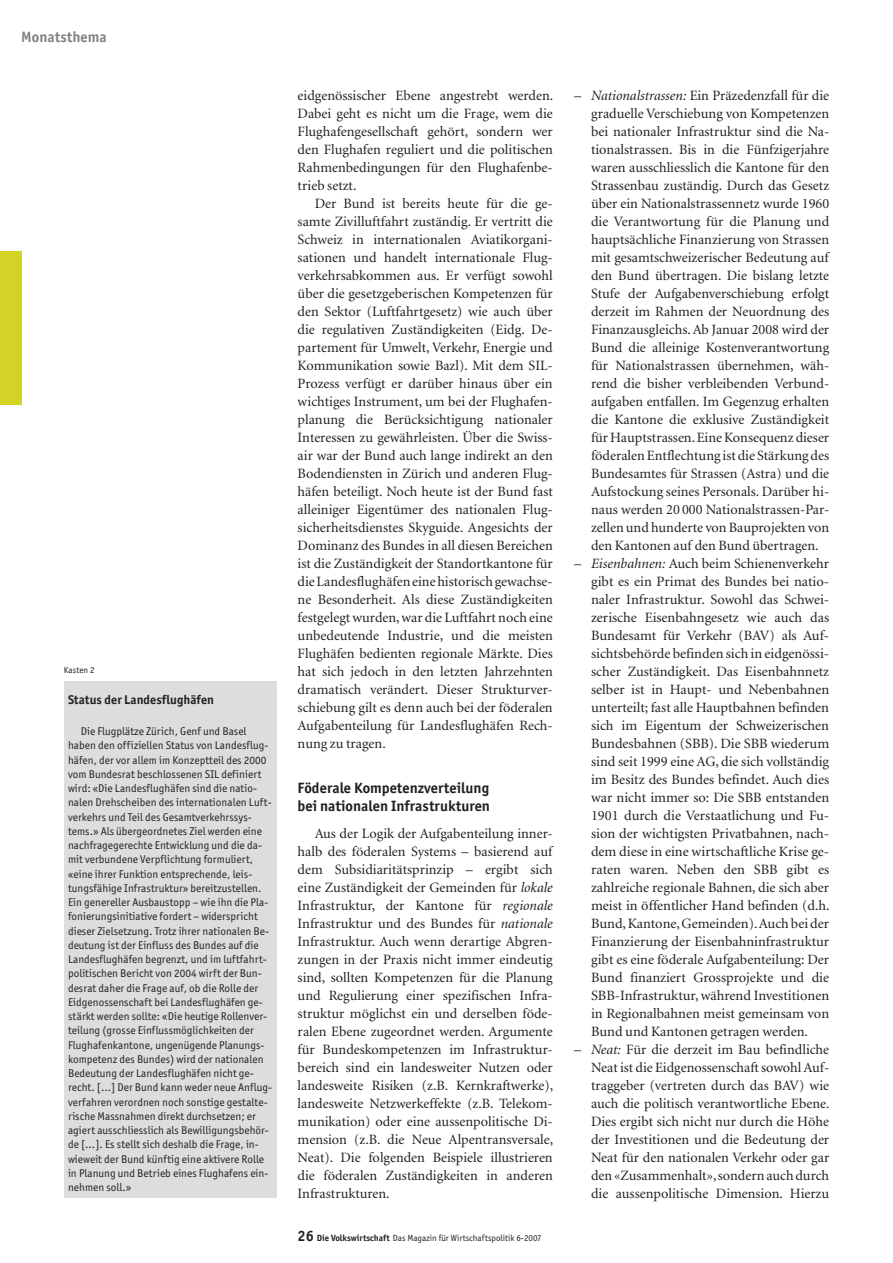
<style>
.page{position:relative;width:893px;height:1263px;background:#fff}
.page>*{position:absolute;margin:0;border:0;box-sizing:border-box;transform-origin:0 0}
.t1{font:700 15px/18px "Officina San ITC";letter-spacing:.005em;color:#231f20}
.t2{font:700 15px "Officina San ITC";letter-spacing:.005em;color:#808285}
.t3{font:14.25px/18px "Minion";color:#231f20;text-align:justify}
.t4{font:700 12.75px "Officina San ITC";letter-spacing:.005em;color:#231f20}
.t5{font:11.25px/14.2px "Officina San ITC";letter-spacing:.005em;color:#231f20}
.t6{font:9px "Officina San ITC";color:#231f20}
.s1{font-style:italic}
.s2{font-weight:700;font-size:15px}
.s3{font-weight:700}
</style>
<div class="page">
<div style="left:0;top:252px;width:21px;height:153px;background:#d4d226"></div>
<div style="left:64px;top:681px;width:212px;height:516px;background:#dcdddf"></div>
<p class="t2" style="left:21px;top:27px;width:87px">Monatsthema</p>
<p class="t6" style="left:64px;top:665px;width:32px">Kasten 2</p>
<p class="t4" style="left:68px;top:692px;width:148px">Status der Landesflughäfen</p>
<p class="t5" style="left:68px;top:724px;width:206px;text-indent:13px">Die Flugplätze Zürich, Genf und Basel haben den offiziellen Status von Landesflug&shy;häfen, der vor allem im Konzeptteil des 2000 vom Bundesrat beschlossenen SIL definiert wird: «Die Landesflughäfen sind die natio&shy;nalen Drehscheiben des internationalen Luft&shy;verkehrs und Teil des Gesamtverkehrssys&shy;tems.» Als übergeordnetes Ziel werden eine nachfragegerechte Entwicklung und die da&shy;mit verbundene Verpflichtung formuliert, «eine ihrer Funktion entsprechende, leis&shy;tungsfähige Infrastruktur» bereitzustellen.<br>Ein genereller Ausbaustopp – wie ihn die Pla&shy;fonierungsinitiative fordert – widerspricht dieser Zielsetzung. Trotz ihrer nationalen Be&shy;deutung ist der Einfluss des Bundes auf die Landesflughäfen begrenzt, und im luftfahrt&shy;politischen Bericht von 2004 wirft der Bun&shy;desrat daher die Frage auf, ob die Rolle der Eidgenossenschaft bei Landesflughäfen ge&shy;stärkt werden sollte: «Die heutige Rollenver&shy;teilung (grosse Einflussmöglichkeiten der Flughafenkantone, ungenügende Planungs&shy;kompetenz des Bundes) wird der nationalen Bedeutung der Landesflughäfen nicht ge&shy;recht. […] Der Bund kann weder neue Anflug&shy;verfahren verordnen noch sonstige gestalte&shy;rische Massnahmen direkt durchsetzen; er agiert ausschliesslich als Bewilligungsbehör&shy;de […]. Es stellt sich deshalb die Frage, in&shy;wieweit der Bund künftig eine aktivere Rolle in Planung und Betrieb eines Flughafens ein&shy;nehmen soll.»</p>
<p class="t3" style="left:298px;top:86px;width:257px">eidgenössischer Ebene angestrebt werden.<br>Dabei geht es nicht um die Frage, wem die Flughafengesellschaft gehört, sondern wer den Flughafen reguliert und die politischen Rahmenbedingungen für den Flughafenbe&shy;trieb setzt.</p>
<p class="t3" style="left:298px;top:194px;width:257px;text-indent:17px">Der Bund ist bereits heute für die ge&shy;samte Zivilluftfahrt zuständig. Er vertritt die Schweiz in internationalen Aviatikorgani&shy;sationen und handelt internationale Flug&shy;verkehrsabkommen aus. Er verfügt sowohl über die gesetzgeberischen Kompetenzen für den Sektor (Luftfahrtgesetz) wie auch über die regulativen Zuständigkeiten (Eidg. De&shy;partement für Umwelt, Verkehr, Energie und Kommunikation sowie Bazl). Mit dem SIL-Prozess verfügt er darüber hinaus über ein wichtiges Instrument, um bei der Flughafen&shy;planung die Berücksichtigung nationaler Interessen zu gewährleisten. Über die Swiss&shy;air war der Bund auch lange indirekt an den Bodendiensten in Zürich und anderen Flug&shy;häfen beteiligt. Noch heute ist der Bund fast alleiniger Eigentümer des nationalen Flug&shy;sicherheitsdienstes Skyguide. Angesichts der Dominanz des Bundes in all diesen Bereichen ist die Zuständigkeit der Standortkantone für die Landesflughäfen eine historisch gewachse&shy;ne Besonderheit. Als diese Zuständigkeiten festgelegt wurden, war die Luftfahrt noch eine unbedeutende Industrie, und die meisten Flughäfen bedienten regionale Märkte. Dies hat sich jedoch in den letzten Jahrzehnten dramatisch verändert. Dieser Strukturver&shy;schiebung gilt es denn auch bei der föderalen Aufgabenteilung für Landesflughäfen Rech&shy;nung zu tragen.</p>
<p class="t1" style="left:298px;top:778px;width:194px">Föderale Kompetenzverteilung bei nationalen Infrastrukturen</p>
<p class="t3" style="left:298px;top:824px;width:257px;text-indent:17px">Aus der Logik der Aufgabenteilung inner&shy;halb des föderalen Systems – basierend auf dem Subsidiaritätsprinzip – ergibt sich eine Zuständigkeit der Gemeinden für <span class="s1">lokale </span>Infrastruktur, der Kantone für <span class="s1">regionale </span>Infrastruktur und des Bundes für <span class="s1">nationale </span>Infrastruktur. Auch wenn derartige Abgren&shy;zungen in der Praxis nicht immer eindeutig sind, sollten Kompetenzen für die Planung und Regulierung einer spezifischen Infra&shy;struktur möglichst ein und derselben föde&shy;ralen Ebene zugeordnet werden. Argumente für Bundeskompetenzen im Infrastruktur&shy;bereich sind ein landesweiter Nutzen oder landesweite Risiken (z.B. Kernkraftwerke), landesweite Netzwerkeffekte (z.B. Telekom&shy;munikation) oder eine aussenpolitische Di&shy;mension (z.B. die Neue Alpentransversale, Neat). Die folgenden Beispiele illustrieren die föderalen Zuständigkeiten in anderen Infrastrukturen.</p>
<p class="t6" style="left:298px;top:1232px;width:246px"><span class="s2">26</span> <span class="s3">Die Volkswirtschaft</span> Das Magazin für Wirtschaftspolitik 6-2007</p>
<p class="t3" style="left:591px;top:86px;width:240px;text-indent:-17px">– <span class="s1">Nationalstrassen:</span> Ein Präzedenzfall für die graduelle Verschiebung von Kompetenzen bei nationaler Infrastruktur sind die Na&shy;tionalstrassen. Bis in die Fünfzigerjahre waren ausschliesslich die Kantone für den Strassenbau zuständig. Durch das Gesetz über ein Nationalstrassennetz wurde 1960 die Verantwortung für die Planung und hauptsächliche Finanzierung von Strassen mit gesamtschweizerischer Bedeutung auf den Bund übertragen. Die bislang letzte Stufe der Aufgabenverschiebung erfolgt derzeit im Rahmen der Neuordnung des Finanzausgleichs. Ab Januar 2008 wird der Bund die alleinige Kostenverantwortung für Nationalstrassen übernehmen, wäh&shy;rend die bisher verbleibenden Verbund&shy;aufgaben entfallen. Im Gegenzug erhalten die Kantone die exklusive Zuständigkeit für Hauptstrassen. Eine Konsequenz dieser föderalen Entflechtung ist die Stärkung des Bundesamtes für Strassen (Astra) und die Aufstockung seines Personals. Darüber hi&shy;naus werden 20 000 Nationalstrassen-Par&shy;zellen und hunderte von Bauprojekten von den Kantonen auf den Bund übertragen.</p>
<p class="t3" style="left:591px;top:554px;width:240px;text-indent:-17px">– <span class="s1">Eisenbahnen:</span> Auch beim Schienenverkehr gibt es ein Primat des Bundes bei natio&shy;naler Infrastruktur. Sowohl das Schwei&shy;zerische Eisenbahngesetz wie auch das Bundesamt für Verkehr (BAV) als Auf&shy;sichtsbehörde befinden sich in eidgenössi&shy;scher Zuständigkeit. Das Eisenbahnnetz selber ist in Haupt- und Nebenbahnen unterteilt; fast alle Hauptbahnen befinden sich im Eigentum der Schweizerischen Bundesbahnen (SBB). Die SBB wiederum sind seit 1999 eine AG, die sich vollständig im Besitz des Bundes befindet. Auch dies war nicht immer so: Die SBB entstanden 1901 durch die Verstaatlichung und Fu&shy;sion der wichtigsten Privatbahnen, nach&shy;dem diese in eine wirtschaftliche Krise ge&shy;raten waren. Neben den SBB gibt es zahlreiche regionale Bahnen, die sich aber meist in öffentlicher Hand befinden (d.h.<br>Bund, Kantone, Gemeinden). Auch bei der Finanzierung der Eisenbahninfrastruktur gibt es eine föderale Aufgabenteilung: Der Bund finanziert Grossprojekte und die SBB-Infrastruktur, während Investitionen in Regionalbahnen meist gemeinsam von Bund und Kantonen getragen werden.</p>
<p class="t3" style="left:591px;top:1040px;width:240px;text-indent:-17px">– <span class="s1">Neat:</span> Für die derzeit im Bau befindliche Neat ist die Eidgenossenschaft sowohl Auf&shy;traggeber (vertreten durch das BAV) wie auch die politisch verantwortliche Ebene.<br>Dies ergibt sich nicht nur durch die Höhe der Investitionen und die Bedeutung der Neat für den nationalen Verkehr oder gar den «Zusammenhalt», sondern auch durch die aussenpolitische Dimension. Hierzu</p>
</div>
